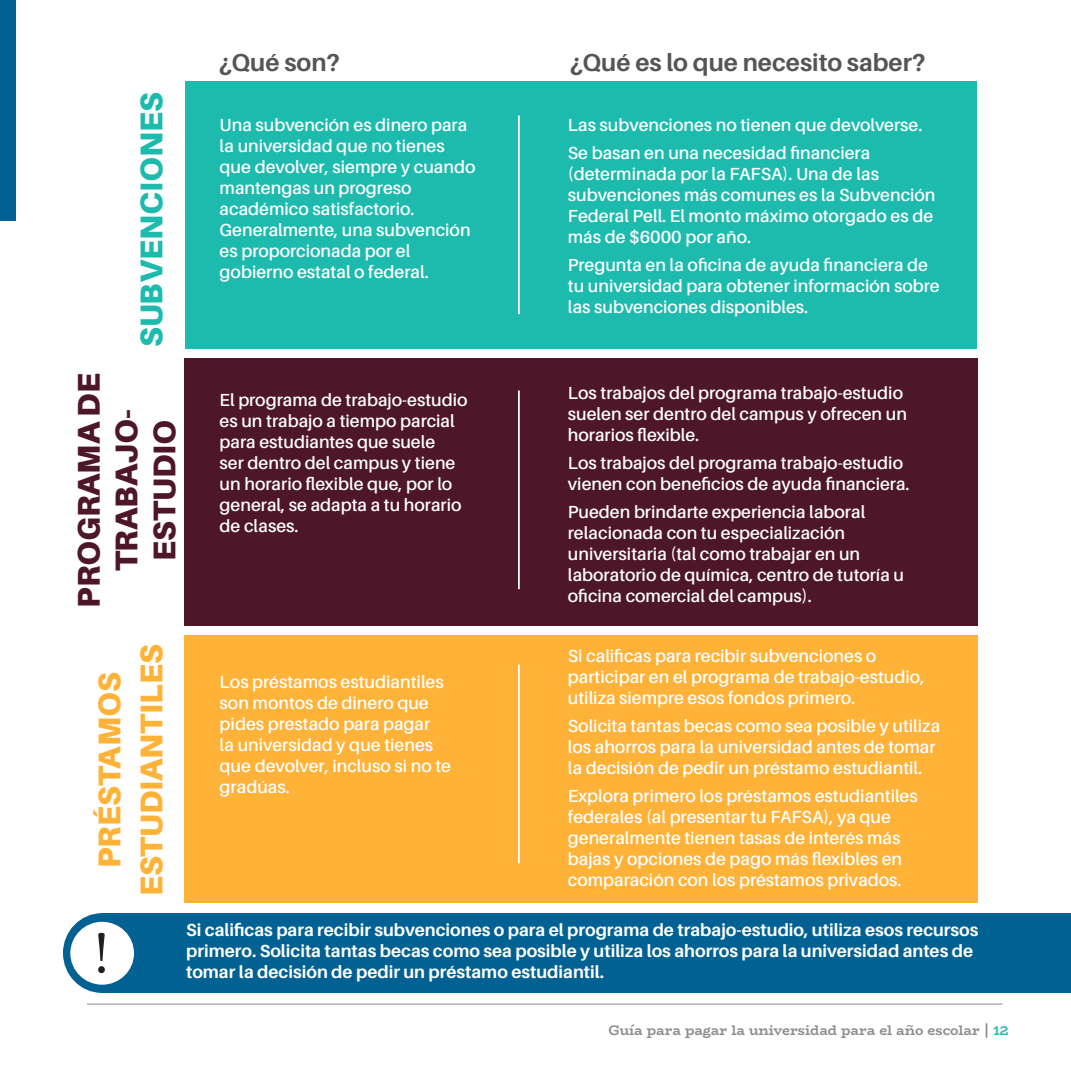
<style>
.page{position:relative;width:1071px;height:1071px;background:#fff}
.page>*{position:absolute;margin:0;border:0;box-sizing:border-box;transform-origin:0 0}
.t1{font:59.5px "Minion Pro";color:#231f20}
.t2{font:900 31.5px/37.8px "Aileron";color:#4d1629;text-align:center}
.t3{font:900 31.5px "Aileron";color:#ffb238}
.t4{font:900 31.5px "Aileron";color:#1dbbae}
.t5{font:700 24.5px "Aileron";color:#545557}
.Chart_text{font:600 17.5px/21px "Aileron";color:#fff}
.Body_Copy_-_white{font:700 17.5px/21px "Aileron";color:#fff}
.t6{font:700 14px "Bio Rhyme";letter-spacing:-.005em;color:#8b8d90}
.s1{color:#2abbaf}
</style>
<div class="page">
<hr style="left:87px;top:1004px;width:916px;height:1px;background:#8b8d90">
<div style="left:0;top:0;width:16px;height:220px;background:#006192"></div>
<div style="left:185px;top:635px;width:793px;height:268px;background:#ffb238"></div>
<div style="left:185px;top:358px;width:793px;height:268px;background:#4d1629"></div>
<div style="left:185px;top:81px;width:792px;height:268px;background:#1dbbae"></div>
<hr style="left:518px;top:116px;width:2px;height:198px;background:#fff">
<hr style="left:518px;top:665px;width:2px;height:198px;background:#fff">
<hr style="left:518px;top:391px;width:2px;height:198px;background:#fff">
<div style="left:101px;top:913px;width:970px;height:80px;background:#006192"></div>
<div style="left:67px;top:917px;width:70px;height:72px;background:#006192;border-radius:50%"></div>
<div style="left:63px;top:913px;width:78px;height:80px;border:7px solid #006192;border-radius:50%"></div>
<div style="left:70px;top:922px;width:64px;height:63px;background:#fff;border-radius:50%"></div>
<p class="t4" style="left:133px;top:347px;width:256px;rotate:-90deg">SUBVENCIONES</p>
<p class="t2" style="left:70px;top:608px;width:236px;rotate:-90deg">PROGRAMA DE<br>TRABAJO-</p>
<p class="t2" style="left:145px;top:561px;width:142px;rotate:-90deg">ESTUDIO</p>
<p class="t5" style="left:219px;top:49px;width:123px">¿Qué son?</p>
<p class="t5" style="left:570px;top:49px;width:357px">¿Qué es lo que necesito saber?</p>
<p class="Chart_text" style="left:220px;top:115px;width:257px">Una subvención es dinero para la universidad que no tienes que devolver, siempre y cuando mantengas un progreso académico satisfactorio.<br>Generalmente, una subvención es proporcionada por el gobierno estatal o federal.</p>
<p class="Chart_text" style="left:220px;top:390px;width:249px">El programa de trabajo-estudio es un trabajo a tiempo parcial para estudiantes que suele<br>ser dentro del campus y tiene un horario flexible que, por lo general, se adapta a tu horario de clases.</p>
<p class="Chart_text" style="left:568px;top:112px;width:356px;line-height:28px">Las subvenciones no tienen que devolverse.<br>Se basan en una necesidad financiera</p>
<p class="Chart_text" style="left:568px;top:164px;width:369px">(determinada por la FAFSA). Una de las subvenciones más comunes es la Subvención Federal Pell. El monto máximo otorgado es de más de $6000 por año.</p>
<p class="Chart_text" style="left:568px;top:255px;width:373px">Pregunta en la oficina de ayuda financiera de tu universidad para obtener información sobre las subvenciones disponibles.</p>
<p class="Chart_text" style="left:568px;top:383px;width:341px">Los trabajos del programa trabajo-estudio suelen ser dentro del campus y ofrecen un horarios flexible.</p>
<p class="Chart_text" style="left:568px;top:453px;width:343px">Los trabajos del programa trabajo-estudio vienen con beneficios de ayuda financiera.</p>
<p class="Chart_text" style="left:568px;top:502px;width:338px">Pueden brindarte experiencia laboral relacionada con tu especialización universitaria (tal como trabajar en un laboratorio de química, centro de tutoría u oficina comercial del campus).</p>
<p class="t3" style="left:91px;top:868px;width:197px;rotate:-90deg">PRÉSTAMOS</p>
<p class="t1" style="left:93px;top:914px;width:18px">!</p>
<p class="t3" style="left:133px;top:896px;width:254px;rotate:-90deg">ESTUDIANTILES</p>
<p class="Chart_text" style="left:220px;top:672px;width:233px">Los préstamos estudiantiles son montos de dinero que pides prestado para pagar<br>la universidad y que tienes que devolver, incluso si no te gradúas.</p>
<p class="Chart_text" style="left:568px;top:646px;width:358px">Si calificas para recibir subvenciones o participar en el programa de trabajo-estudio, utiliza siempre esos fondos primero.</p>
<p class="Chart_text" style="left:568px;top:716px;width:374px">Solicita tantas becas como sea posible y utiliza los ahorros para la universidad antes de tomar la decisión de pedir un préstamo estudiantil.</p>
<p class="Chart_text" style="left:568px;top:786px;width:351px">Explora primero los préstamos estudiantiles federales (al presentar tu FAFSA), ya que generalmente tienen tasas de interés más bajas y opciones de pago más flexibles en comparación con los préstamos privados.</p>
<p class="Body_Copy_-_white" style="left:186px;top:920px;width:794px">Si calificas para recibir subvenciones o para el programa de trabajo-estudio, utiliza esos recursos primero. Solicita tantas becas como sea posible y utiliza los ahorros para la universidad antes de</p>
<p class="Body_Copy_-_white" style="left:186px;top:962px;width:419px">tomar la decisión de pedir un préstamo estudiantil.</p>
<p class="t6" style="left:608px;top:1019px;width:402px">Guía para pagar la universidad para el año escolar | <span class="s1">12</span></p>
</div>
